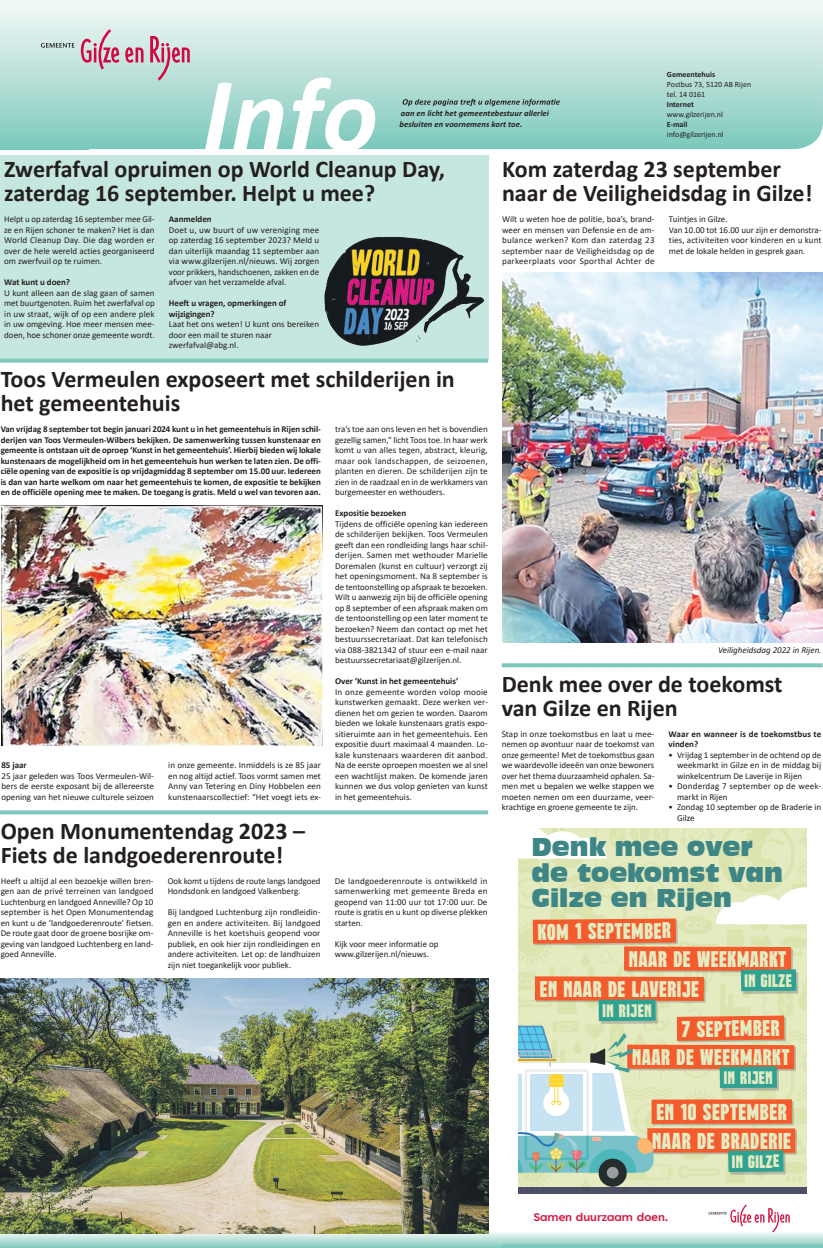
<style>
.page{position:relative;width:823px;height:1248px;background:#fff}
.page>*{position:absolute;margin:0;border:0;box-sizing:border-box;transform-origin:0 0}
.t1{font:italic 700 106px "Calibri";color:#fff}
.t2{font:700 24px/24px "Calibri";color:#241f1f}
.t3{font:23.9px/25.8px "Incised 901 BT Compact";color:#3e8585}
.t4{font:23px/29.3px "Robuck";letter-spacing:.025em;color:#e5ebc1}
.t5{font:22.7px "Robuck";letter-spacing:.025em;color:#e5ebc1}
.t6{font:18.1px "Robuck";color:#e5ebc1}
.t7{font:700 13px "Tenorite";color:#d11d45}
.t8{font:9px/10.5px "Calibri";color:#241f1f;text-align:justify}
.t9{font:700 9px/10.5px "Calibri";letter-spacing:-.005em;color:#241f1f}
.t10{font:italic 9px "Calibri";color:#241f1f}
.t11{font:italic 700 8.5px/11px "Calibri";letter-spacing:.01em;color:#241f1f}
.t12{font:8px/10px "Calibri";color:#241f1f}
.t13{font:700 8px "Calibri";color:#241f1f}
</style>
<div class="page">
<div style="left:0;top:155px;width:488px;height:203px;background:#c6e7df"></div>
<svg style="left:88px;top:0;width:734px;height:149px;background:#b9e0d9"></svg>
<div style="left:0;top:0;width:88px;height:149px;background:linear-gradient(to bottom,#f6f9f8,#7ec9bc)"></div>
<svg style="left:402px;top:99px;width:157px;height:7px"></svg>
<svg style="left:80px;top:29px;width:110px;height:52px;background:#cbbfc4"></svg>
<svg style="left:41px;top:43px;width:33px;height:5px"></svg>
<svg style="left:0;top:1230px;width:822px;height:17px;background:#b8ddd4"></svg>
<hr style="left:501px;top:1244px;width:321px;height:3px;background:#7ec7bd">
<svg style="left:0;top:358px;width:488px;height:4px;background:#89ccc2"></svg>
<img style="left:324px;top:236px;width:159px;height:110px">
<img style="left:1px;top:505px;width:321px;height:240px">
<img style="left:502px;top:272px;width:320px;height:370px">
<svg style="left:501px;top:663px;width:321px;height:4px"></svg>
<svg style="left:517px;top:828px;width:289px;height:405px"></svg>
<svg style="left:0;top:810px;width:488px;height:4px;background:#8bccc3"></svg>
<img style="left:0;top:978px;width:488px;height:255px">
<p class="t13" style="left:666px;top:70px;width:50px">Gemeentehuis</p>
<p class="t12" style="left:666px;top:80px;width:86px">Postbus 73, 5120 AB Rijen tel. 14 0161</p>
<p class="t13" style="left:666px;top:100px;width:28px">Internet</p>
<p class="t12" style="left:666px;top:110px;width:57px">www.gilzerijen.nl</p>
<p class="t13" style="left:666px;top:120px;width:22px">E-mail</p>
<h1 class="t1" style="left:202px;top:47px;width:177px">Info</h1>
<p class="t11" style="left:399px;top:107px;width:151px">aan en licht het gemeentebestuur allerlei besluiten en voornemens kort toe.</p>
<p class="t12" style="left:666px;top:130px;width:58px">info@gilzerijen.nl</p>
<h2 class="t2" style="left:4px;top:157px;width:442px">Zwerfafval opruimen op World Cleanup Day, zaterdag 16 september. Helpt u mee?</h2>
<p class="t8" style="left:4px;top:213px;width:152px">Helpt u op zaterdag 16 september mee Gil&shy;ze en Rijen schoner te maken? Het is dan World Cleanup Day. Die dag worden er over de hele wereld acties georganiseerd om zwerfvuil op te ruimen.</p>
<p class="t9" style="left:4px;top:277px;width:67px">Wat kunt u doen?</p>
<p class="t8" style="left:4px;top:287px;width:152px">U kunt alleen aan de slag gaan of samen met buurtgenoten. Ruim het zwerfafval op in uw straat, wijk of op een andere plek in uw omgeving. Hoe meer mensen mee&shy;doen, hoe schoner onze gemeente wordt.</p>
<h2 class="t2" style="left:501px;top:157px;width:312px">Kom zaterdag 23 september naar de Veiligheidsdag in Gilze!</h2>
<p class="t8" style="left:501px;top:213px;width:154px">Wilt u weten hoe de politie, boa’s, brand&shy;weer en mensen van Defensie en de am&shy;bulance werken? Kom dan zaterdag 23 september naar de Veiligheidsdag op de parkeerplaats voor Sporthal Achter de</p>
<p class="t8" style="left:668px;top:213px;width:154px;text-align:left">Tuintjes in Gilze.<br>Van 10.00 tot 16.00 uur zijn er demonstra&shy;ties, activiteiten voor kinderen en u kunt met de lokale helden in gesprek gaan.</p>
<p class="t9" style="left:169px;top:214px;width:44px">Aanmelden</p>
<p class="t8" style="left:169px;top:224px;width:152px">Doet u, uw buurt of uw vereniging mee op zaterdag 16 september 2023? Meld u dan uiterlijk maandag 11 september aan via www.gilzerijen.nl/nieuws. Wij zorgen voor prikkers, handschoenen, zakken en de afvoer van het verzamelde afval.</p>
<p class="t9" style="left:169px;top:298px;width:119px">Heeft u vragen, opmerkingen of wijzigingen?</p>
<p class="t8" style="left:169px;top:318px;width:152px;text-align:left">Laat het ons weten! U kunt ons bereiken door een mail te sturen naar zwerfafval@abg.nl.</p>
<h2 class="t2" style="left:1px;top:366px;width:455px">Toos Vermeulen exposeert met schilderijen in het gemeentehuis</h2>
<p class="t9" style="left:1px;top:424px;width:321px;text-align:justify">Van vrijdag 8 september tot begin januari 2024 kunt u in het gemeentehuis in Rijen schil&shy;derijen van Toos Vermeulen-Wilbers bekijken. De samenwerking tussen kunstenaar en gemeente is ontstaan uit de oproep ‘Kunst in het gemeentehuis’. Hierbij bieden wij lokale kunstenaars de mogelijkheid om in het gemeentehuis hun werken te laten zien. De offi&shy;ciële opening van de expositie is op vrijdagmiddag 8 september om 15.00 uur. Iedereen is dan van harte welkom om naar het gemeentehuis te komen, de expositie te bekijken en de officiële opening mee te maken. De toegang is gratis. Meld u wel van tevoren aan.</p>
<p class="t8" style="left:335px;top:423px;width:154px">tra’s toe aan ons leven en het is bovendien gezellig samen,” licht Toos toe. In haar werk komt u van alles tegen, abstract, kleurig, maar ook landschappen, de seizoenen, planten en dieren. De schilderijen zijn te zien in de raadzaal en in de werkkamers van burgemeester en wethouders.</p>
<p class="t9" style="left:335px;top:508px;width:72px">Expositie bezoeken</p>
<p class="t8" style="left:335px;top:518px;width:154px">Tijdens de officiële opening kan iedereen de schilderijen bekijken. Toos Vermeulen geeft dan een rondleiding langs haar schil&shy;derijen. Samen met wethouder Marielle Doremalen (kunst en cultuur) verzorgt zij het openingsmoment. Na 8 september is de tentoonstelling op afspraak te bezoeken.<br>Wilt u aanwezig zijn bij de officiële opening op 8 september of een afspraak maken om de tentoonstelling op een later moment te bezoeken? Neem dan contact op met het bestuurssecretariaat. Dat kan telefonisch via 088-3821342 of stuur een e-mail naar bestuurssecretariaat@gilzerijen.nl.</p>
<p class="t9" style="left:335px;top:676px;width:125px">Over ‘Kunst in het gemeentehuis’</p>
<p class="t8" style="left:335px;top:686px;width:154px">In onze gemeente worden volop mooie kunstwerken gemaakt. Deze werken ver&shy;dienen het om gezien te worden. Daarom bieden we lokale kunstenaars gratis expo&shy;sitieruimte aan in het gemeentehuis. Een expositie duurt maximaal 4 maanden. Lo&shy;kale kunstenaars waarderen dit aanbod.<br>Na de eerste oproepen moesten we al snel een wachtlijst maken. De komende jaren kunnen we dus volop genieten van kunst in het gemeentehuis.</p>
<p class="t10" style="left:717px;top:643px;width:105px">Veiligheidsdag 2022 in Rijen.</p>
<h2 class="t2" style="left:501px;top:671px;width:282px">Denk mee over de toekomst van Gilze en Rijen</h2>
<p class="t8" style="left:501px;top:728px;width:154px">Stap in onze toekomstbus en laat u mee&shy;nemen op avontuur naar de toekomst van onze gemeente! Met de toekomstbus gaan we waardevolle ideeën van onze bewoners over het thema duurzaamheid ophalen. Sa&shy;men met u bepalen we welke stappen we moeten nemen om een duurzame, veer&shy;krachtige en groene gemeente te zijn.</p>
<p class="t9" style="left:668px;top:728px;width:154px">Waar en wanneer is de toekomstbus te vinden?</p>
<p class="t8" style="left:676px;top:749px;width:146px;text-indent:-9px">• Vrijdag 1 september in de ochtend op de weekmarkt in Gilze en in de middag bij winkelcentrum De Laverije in Rijen</p>
<p class="t8" style="left:676px;top:780px;width:145px;text-indent:-9px">• Donderdag 7 september op de week&shy;markt in Rijen</p>
<p class="t8" style="left:676px;top:801px;width:146px;text-indent:-9px">• Zondag 10 september op de Braderie in<br>Gilze</p>
<h3 class="t3" style="left:531px;top:834px;width:253px">Denk mee over de toekomst van<br>Gilze en Rijen</h3>
<p class="t9" style="left:1px;top:760px;width:27px">85 jaar</p>
<p class="t8" style="left:1px;top:770px;width:154px">25 jaar geleden was Toos Vermeulen-Wil&shy;bers de eerste exposant bij de allereerste opening van het nieuwe culturele seizoen</p>
<p class="t8" style="left:168px;top:759px;width:154px">in onze gemeente. Inmiddels is ze 85 jaar en nog altijd actief. Toos vormt samen met Anny van Tetering en Diny Hobbelen een kunstenaarscollectief: “Het voegt iets ex-</p>
<h2 class="t2" style="left:1px;top:818px;width:305px">Open Monumentendag 2023 –<br>Fiets de landgoederenroute!</h2>
<p class="t8" style="left:1px;top:875px;width:154px">Heeft u altijd al een bezoekje willen bren&shy;gen aan de privé terreinen van landgoed Luchtenburg en landgoed Anneville? Op 10 september is het Open Monumentendag en kunt u de ‘landgoederenroute’ fietsen.<br>De route gaat door de groene bosrijke om&shy;geving van landgoed Luchtenberg en land&shy;goed Anneville.</p>
<p class="t8" style="left:168px;top:875px;width:154px">Ook komt u tijdens de route langs landgoed<br>Hondsdonk en landgoed Valkenberg.</p>
<p class="t8" style="left:334px;top:875px;width:154px">De landgoederenroute is ontwikkeld in samenwerking met gemeente Breda en geopend van 11:00 uur tot 17:00 uur. De route is gratis en u kunt op diverse plekken starten.</p>
<p class="t8" style="left:334px;top:938px;width:105px">Kijk voor meer informatie op www.gilzerijen.nl/nieuws.</p>
<p class="t8" style="left:168px;top:906px;width:154px">Bij landgoed Luchtenburg zijn rondleidin&shy;gen en andere activiteiten. Bij landgoed Anneville is het koetshuis geopend voor publiek, en ook hier zijn rondleidingen en andere activiteiten. Let op: de landhuizen zijn niet toegankelijk voor publiek.</p>
<h3 class="t5" style="left:537px;top:919px;width:135px;rotate:-1deg">KOM 1 SEPTEMBER</h3>
<h3 class="t5" style="left:628px;top:946px;width:159px">NAAR DE WEEKMARKT</h3>
<h3 class="t5" style="left:539px;top:975px;width:160px">EN NAAR DE LAVERIJE</h3>
<h3 class="t6" style="left:602px;top:1000px;width:51px;rotate:-1deg">IN RIJEN</h3>
<h3 class="t6" style="left:743px;top:970px;width:49px;rotate:-1deg">IN GILZE</h3>
<h3 class="t5" style="left:681px;top:1016px;width:99px;rotate:-1deg">7 SEPTEMBER</h3>
<h3 class="t5" style="left:631px;top:1044px;width:159px">NAAR DE WEEKMARKT</h3>
<h3 class="t4" style="left:651px;top:1097px;width:140px">EN 10 SEPTEMBER<br>NAAR DE BRADERIE</h3>
<h3 class="t6" style="left:723px;top:1067px;width:51px;rotate:-1deg">IN RIJEN</h3>
<h3 class="t7" style="left:533px;top:1210px;width:136px">Samen duurzaam doen.</h3>
<h3 class="t6" style="left:731px;top:1151px;width:49px;rotate:-1deg">IN GILZE</h3>
</div>
